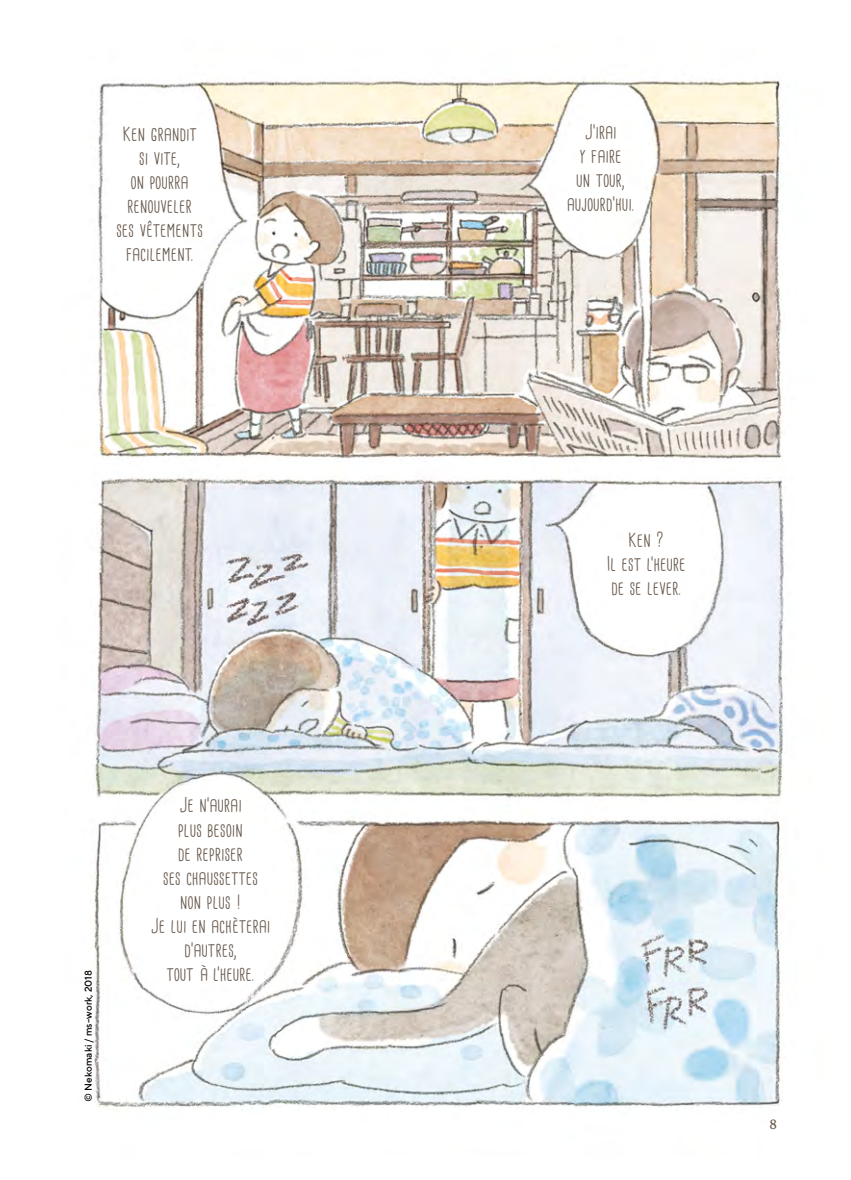
<style>
.page{position:relative;width:851px;height:1180px;background:#fff}
.page>*{position:absolute;margin:0;border:0;box-sizing:border-box;transform-origin:0 0}
.t1{font:20px/24px "Cardenio Modern";letter-spacing:.02em;color:#695a4e;text-align:center}
.t2{font:14px "Averia Serif";color:#695a4e}
.t3{font:500 10px "TT Norms";color:#000}
</style>
<div class="page">
<img style="left:91px;top:80px;width:693px;height:1028px">
<p class="t1" style="left:116px;top:122px;width:88px">Ken grandit si vite,<br>on pourra renouveler ses vêtements facilement.</p>
<p class="t3" style="left:82px;top:1101px;width:134px;rotate:-90deg">© Nekomaki / ms-work, 2018</p>
<p class="t1" style="left:151px;top:793px;width:121px">Je n’aurai<br>plus besoin<br>de repriser<br>ses chaussettes non plus !<br>Je lui en achèterai d’autres,<br>tout à l’heure.</p>
<p class="t1" style="left:567px;top:120px;width:68px">J’irai<br>y faire<br>un tour, aujourd’hui.</p>
<p class="t1" style="left:606px;top:528px;width:80px">Ken ?<br>Il est l’heure de se lever.</p>
<p class="t2" style="left:769px;top:1116px;width:9px">8</p>
</div>
